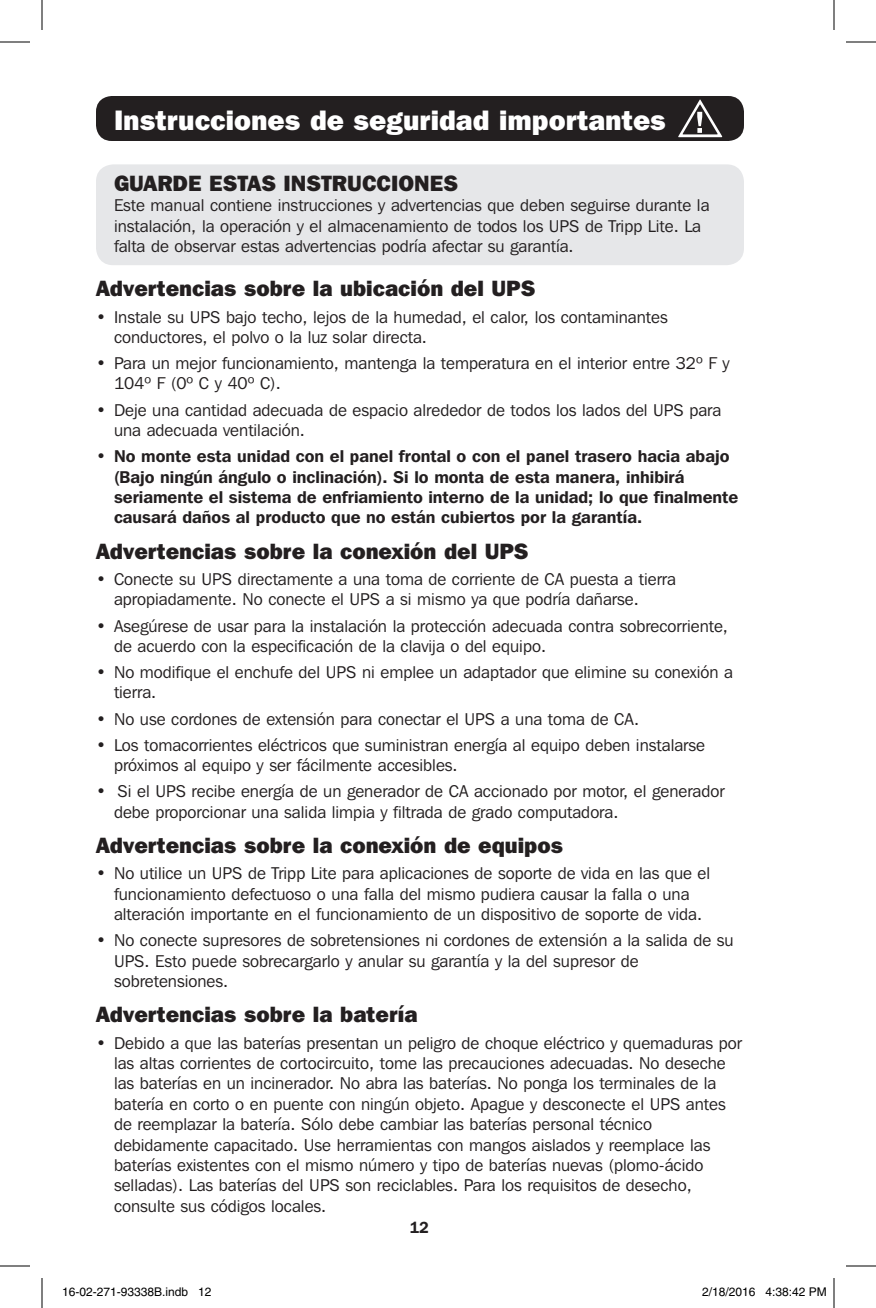
<style>
.page{position:relative;width:876px;height:1308px;background:#fff}
.page>*{position:absolute;margin:0;border:0;box-sizing:border-box;transform-origin:0 0}
.Chapters{font:800 28px "Franklin Gothic IT Cby BT";color:#fff}
.Subheads{font:800 22px "Franklin Gothic IT Cby BT";color:#231f20}
.Bullets{font:17px/20.4px "Franklin Gothic IT Cby BT";color:#231f20}
.Bullets-2{font:600 17px/20.4px "Franklin Gothic IT Cby BT";color:#231f20}
.Body_text_LJ{font:17px/20.4px "Franklin Gothic IT Cby BT";color:#231f20}
.t1{font:600 16px "Franklin Gothic IT Cby BT";color:#231f20}
.t2{font:12px "Helvetica";color:#000}
.s1{font-weight:400}
</style>
<div class="page">
<div style="left:96px;top:164px;width:648px;height:101px;background:#e6e7e9;border-radius:17px"></div>
<div style="left:96px;top:96px;width:648px;height:45px;background:#231f20;border-radius:16px"></div>
<svg style="left:678px;top:99px;width:44px;height:38px"></svg>
<hr style="left:0;top:42px;width:30px;height:1px;background:#000">
<hr style="left:846px;top:42px;width:30px;height:1px;background:#000">
<hr style="left:0;top:1266px;width:30px;height:1px;background:#000">
<hr style="left:846px;top:1266px;width:30px;height:1px;background:#000">
<hr style="left:42px;top:0;width:1px;height:30px;background:#000">
<hr style="left:42px;top:1278px;width:1px;height:30px;background:#000">
<hr style="left:834px;top:0;width:1px;height:30px;background:#000">
<hr style="left:834px;top:1278px;width:1px;height:30px;background:#000">
<p class="Chapters" style="left:114px;top:102px;width:554px">Instrucciones de seguridad importantes</p>
<p class="Subheads" style="left:114px;top:169px;width:346px">GUARDE ESTAS INSTRUCCIONES</p>
<p class="Body_text_LJ" style="left:114px;top:195px;width:597px">Este manual contiene instrucciones y advertencias que deben seguirse durante la instalación, la operación y el almacenamiento de todos los UPS de Tripp Lite. La falta de observar estas advertencias podría afectar su garantía.</p>
<p class="Subheads" style="left:96px;top:275px;width:441px">Advertencias sobre la ubicación del UPS</p>
<p class="Bullets" style="left:114px;top:306px;width:555px;text-indent:-18px">• Instale su UPS bajo techo, lejos de la humedad, el calor, los contaminantes conductores, el polvo o la luz solar directa.</p>
<p class="Bullets" style="left:114px;top:353px;width:617px;text-indent:-18px">• Para un mejor funcionamiento, mantenga la temperatura en el interior entre 32º F y<br>104º F (0º C y 40º C).</p>
<p class="Bullets" style="left:114px;top:399px;width:609px;text-indent:-18px">• Deje una cantidad adecuada de espacio alrededor de todos los lados del UPS para una adecuada ventilación.</p>
<p class="Bullets-2" style="left:114px;top:446px;width:626px;text-indent:-18px"><span class="s1">•</span> No monte esta unidad con el panel frontal o con el panel trasero hacia abajo (Bajo ningún ángulo o inclinación). Si lo monta de esta manera, inhibirá seriamente el sistema de enfriamiento interno de la unidad; lo que finalmente causará daños al producto que no están cubiertos por la garantía.</p>
<p class="Subheads" style="left:96px;top:537px;width:434px">Advertencias sobre la conexión del UPS</p>
<p class="Bullets" style="left:114px;top:569px;width:564px;text-indent:-18px">• Conecte su UPS directamente a una toma de corriente de CA puesta a tierra apropiadamente. No conecte el UPS a si mismo ya que podría dañarse.</p>
<p class="Bullets" style="left:114px;top:615px;width:616px;text-indent:-18px">• Asegúrese de usar para la instalación la protección adecuada contra sobrecorriente, de acuerdo con la especificación de la clavija o del equipo.</p>
<p class="Bullets" style="left:114px;top:662px;width:621px;text-indent:-18px">• No modifique el enchufe del UPS ni emplee un adaptador que elimine su conexión a tierra.</p>
<p class="Bullets" style="left:96px;top:708px;width:545px">• No use cordones de extensión para conectar el UPS a una toma de CA.</p>
<p class="Bullets" style="left:114px;top:734px;width:593px;text-indent:-18px">• Los tomacorrientes eléctricos que suministran energía al equipo deben instalarse próximos al equipo y ser fácilmente accesibles.</p>
<p class="Bullets" style="left:114px;top:781px;width:612px;text-indent:-18px">• Si el UPS recibe energía de un generador de CA accionado por motor, el generador debe proporcionar una salida limpia y filtrada de grado computadora.</p>
<p class="Subheads" style="left:96px;top:831px;width:469px">Advertencias sobre la conexión de equipos</p>
<p class="Bullets" style="left:96px;top:863px;width:616px;text-align:center">• No utilice un UPS de Tripp Lite para aplicaciones de soporte de vida en las que el funcionamiento defectuoso o una falla del mismo pudiera causar la falla o una alteración importante en el funcionamiento de un dispositivo de soporte de vida.</p>
<p class="Bullets" style="left:114px;top:930px;width:621px;text-indent:-18px">• No conecte supresores de sobretensiones ni cordones de extensión a la salida de su<br>UPS. Esto puede sobrecargarlo y anular su garantía y la del supresor de sobretensiones.</p>
<p class="Subheads" style="left:96px;top:1001px;width:323px">Advertencias sobre la batería</p>
<p class="Bullets" style="left:114px;top:1032px;width:629px;text-indent:-18px">• Debido a que las baterías presentan un peligro de choque eléctrico y quemaduras por las altas corrientes de cortocircuito, tome las precauciones adecuadas. No deseche las baterías en un incinerador. No abra las baterías. No ponga los terminales de la batería en corto o en puente con ningún objeto. Apague y desconecte el UPS antes de reemplazar la batería. Sólo debe cambiar las baterías personal técnico debidamente capacitado. Use herramientas con mangos aislados y reemplace las baterías existentes con el mismo número y tipo de baterías nuevas (plomo-ácido selladas). Las baterías del UPS son reciclables. Para los requisitos de desecho, consulte sus códigos locales.</p>
<p class="t1" style="left:410px;top:1218px;width:21px">12</p>
<p class="t2" style="left:62px;top:1285px;width:151px">16-02-271-93338B.indb 12</p>
<p class="t2" style="left:702px;top:1285px;width:126px">2/18/2016 4:38:42 PM</p>
</div>
